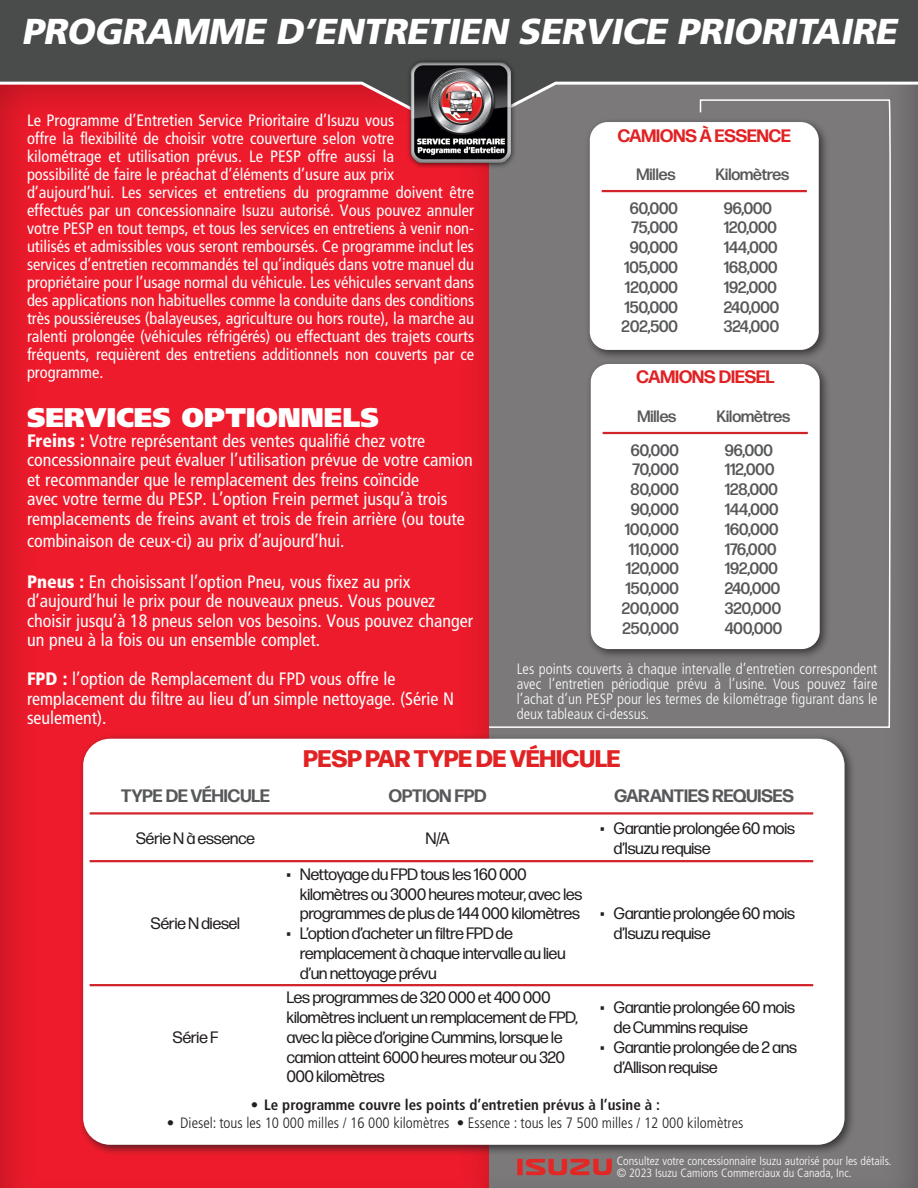
<style>
.page{position:relative;width:918px;height:1188px;background:#fff}
.page>*{position:absolute;margin:0;border:0;box-sizing:border-box;transform-origin:0 0}
.t1{font:italic 900 36px "Frutiger LT Std";color:#fff}
.t2{font:900 27px "Frutiger LT Std";color:#fff}
.t3{font:800 24px "Forma DJR Display";color:#e12225}
.t4{font:condensed 18px/19.5px "Frutiger LT Std";color:#fff}
.t5{font:700 18px "Forma DJR Display";color:#57585a}
.t6{font:700 18px "Forma DJR Display";color:#e12225}
.t7{font:condensed 16.5px/18px "Frutiger LT Std";color:#fff}
.t8{font:16.5px/19.8px "Forma DJR Display";color:#231f20}
.t9{font:500 16.5px "Forma DJR Display";color:#57585a}
.t10{font:300 condensed 15px/15px "Frutiger LT Std";color:#fff;text-align:justify}
.t11{font:300 condensed 15px "Frutiger LT Std";color:#231f20}
.t12{font:700 condensed 15px "Frutiger LT Std";color:#231f20}
.t13{font:300 condensed 12px/12px "Frutiger LT Std";color:#fff}
.s1{font-weight:900}
</style>
<div class="page">
<div style="left:0;top:0;width:918px;height:1188px;background:#231f20;opacity:.4"></div>
<div style="left:0;top:67px;width:490px;height:1121px;background:#231f20;opacity:.35"></div>
<div style="left:488px;top:138px;width:405px;height:591px;background:#7b7979"></div>
<div style="left:0;top:0;width:918px;height:80px;background:#4a4b4b"></div>
<svg style="left:0;top:80px;width:918px;height:58px;background:#b54e56"></svg>
<img style="left:405px;top:58px;width:113px;height:111px">
<svg style="left:517px;top:1159px;width:94px;height:16px;background:#b74847"></svg>
<div style="left:585px;top:117px;width:245px;height:244px;background:#231f20;opacity:.75"></div>
<div style="left:590px;top:122px;width:229px;height:228px;background:#fff;border-radius:18px"></div>
<hr style="left:602px;top:190px;width:205px;height:2px;background:#d1232a">
<div style="left:586px;top:359px;width:245px;height:302px;background:#231f20;opacity:.75"></div>
<div style="left:591px;top:364px;width:229px;height:285px;background:#fff;border-radius:18px"></div>
<hr style="left:603px;top:432px;width:205px;height:2px;background:#d1232a">
<div style="left:78px;top:734px;width:778px;height:422px;background:#231f20;opacity:.75"></div>
<div style="left:83px;top:739px;width:762px;height:406px;background:#fff;border-radius:27px"></div>
<hr style="left:90px;top:812px;width:723px;height:3px;background:#d1232a">
<hr style="left:90px;top:860px;width:723px;height:2px;background:#d1232a">
<hr style="left:90px;top:984px;width:723px;height:2px;background:#d1232a">
<p class="t1" style="left:21px;top:9px;width:884px">PROGRAMME D’ENTRETIEN SERVICE PRIORITAIRE</p>
<p class="t7" style="left:27px;top:112px;width:449px">Le Programme d’Entretien Service Prioritaire d’Isuzu vous<br>offre la flexibilité de choisir votre couverture selon votre<br>kilométrage et utilisation prévus. Le PESP offre aussi la<br>possibilité de faire le préachat d’éléments d’usure aux prix d’aujourd’hui. Les services et entretiens du programme doivent être effectués par un concessionnaire Isuzu autorisé. Vous pouvez annuler votre PESP en tout temps, et tous les services en entretiens à venir non&shy;utilisés et admissibles vous seront remboursés. Ce programme inclut les services d’entretien recommandés tel qu’indiqués dans votre manuel du propriétaire pour l’usage normal du véhicule. Les véhicules servant dans des applications non habituelles comme la conduite dans des conditions très poussiéreuses (balayeuses, agriculture ou hors route), la marche au ralenti prolongée (véhicules réfrigérés) ou effectuant des trajets courts fréquents, requièrent des entretiens additionnels non couverts par ce programme.</p>
<p class="t2" style="left:27px;top:401px;width:353px">SERVICES OPTIONNELS</p>
<p class="t4" style="left:27px;top:431px;width:447px"><span class="s1">Freins :</span> Votre représentant des ventes qualifié chez votre concessionnaire peut évaluer l’utilisation prévue de votre camion et recommander que le remplacement des freins coïncide<br>avec votre terme du PESP. L’option Frein permet jusqu’à trois remplacements de freins avant et trois de frein arrière (ou toute</p>
<p class="t4" style="left:27px;top:531px;width:319px">combinaison de ceux-ci) au prix d’aujourd’hui.</p>
<p class="t4" style="left:27px;top:572px;width:448px"><span class="s1">Pneus :</span> En choisissant l’option Pneu, vous fixez au prix d’aujourd’hui le prix pour de nouveaux pneus. Vous pouvez choisir jusqu’à 18 pneus selon vos besoins. Vous pouvez changer un pneu à la fois ou un ensemble complet.</p>
<p class="t4" style="left:27px;top:669px;width:429px"><span class="s1">FPD :</span> l’option de Remplacement du FPD vous offre le remplacement du filtre au lieu d’un simple nettoyage. (Série N seulement).</p>
<p class="t6" style="left:618px;top:124px;width:175px">CAMIONS À ESSENCE</p>
<p class="t9" style="left:637px;top:164px;width:40px">Milles</p>
<p class="t9" style="left:716px;top:164px;width:75px">Kilomètres</p>
<p class="t9" style="left:630px;top:198px;width:50px">60,000</p>
<p class="t9" style="left:632px;top:217px;width:48px">75,000</p>
<p class="t9" style="left:630px;top:237px;width:50px">90,000</p>
<p class="t9" style="left:624px;top:257px;width:55px">105,000</p>
<p class="t9" style="left:625px;top:277px;width:55px">120,000</p>
<p class="t9" style="left:624px;top:297px;width:55px">150,000</p>
<p class="t9" style="left:622px;top:316px;width:58px">202,500</p>
<p class="t9" style="left:724px;top:198px;width:50px">96,000</p>
<p class="t9" style="left:724px;top:217px;width:55px">120,000</p>
<p class="t9" style="left:724px;top:237px;width:55px">144,000</p>
<p class="t9" style="left:724px;top:257px;width:55px">168,000</p>
<p class="t9" style="left:724px;top:277px;width:55px">192,000</p>
<p class="t9" style="left:724px;top:297px;width:57px">240,000</p>
<p class="t9" style="left:724px;top:316px;width:57px">324,000</p>
<p class="t6" style="left:637px;top:366px;width:139px">CAMIONS DIESEL</p>
<p class="t9" style="left:638px;top:406px;width:40px">Milles</p>
<p class="t9" style="left:717px;top:406px;width:75px">Kilomètres</p>
<p class="t9" style="left:631px;top:440px;width:50px">60,000</p>
<p class="t9" style="left:633px;top:459px;width:48px">70,000</p>
<p class="t9" style="left:631px;top:479px;width:50px">80,000</p>
<p class="t9" style="left:631px;top:499px;width:50px">90,000</p>
<p class="t9" style="left:625px;top:519px;width:56px">100,000</p>
<p class="t9" style="left:629px;top:539px;width:52px">110,000</p>
<p class="t9" style="left:626px;top:558px;width:55px">120,000</p>
<p class="t9" style="left:625px;top:578px;width:55px">150,000</p>
<p class="t9" style="left:622px;top:598px;width:59px">200,000</p>
<p class="t9" style="left:623px;top:618px;width:58px">250,000</p>
<p class="t9" style="left:725px;top:440px;width:50px">96,000</p>
<p class="t9" style="left:725px;top:459px;width:51px">112,000</p>
<p class="t9" style="left:725px;top:479px;width:55px">128,000</p>
<p class="t9" style="left:725px;top:499px;width:55px">144,000</p>
<p class="t9" style="left:725px;top:519px;width:55px">160,000</p>
<p class="t9" style="left:725px;top:539px;width:53px">176,000</p>
<p class="t9" style="left:725px;top:558px;width:55px">192,000</p>
<p class="t9" style="left:725px;top:578px;width:57px">240,000</p>
<p class="t9" style="left:725px;top:598px;width:58px">320,000</p>
<p class="t9" style="left:725px;top:618px;width:59px">400,000</p>
<p class="t10" style="left:517px;top:662px;width:362px">Les points couverts à chaque intervalle d’entretien correspondent avec l’entretien périodique prévu à l’usine. Vous pouvez faire l’achat d’un PESP pour les termes de kilométrage figurant dans le deux tableaux ci-dessus.</p>
<p class="t3" style="left:303px;top:740px;width:319px">PESP PAR TYPE DE VÉHICULE</p>
<p class="t5" style="left:121px;top:784px;width:150px">TYPE DE VÉHICULE</p>
<p class="t5" style="left:389px;top:784px;width:99px">OPTION FPD</p>
<p class="t5" style="left:614px;top:784px;width:181px">GARANTIES REQUISES</p>
<p class="t8" style="left:136px;top:828px;width:120px">Série N à essence</p>
<p class="t8" style="left:426px;top:828px;width:25px">N/A</p>
<p class="t8" style="left:614px;top:818px;width:183px;text-indent:-14px">• Garantie prolongée 60 mois d’Isuzu requise</p>
<p class="t8" style="left:151px;top:913px;width:90px">Série N diesel</p>
<p class="t8" style="left:300px;top:864px;width:283px;text-indent:-14px">• Nettoyage du FPD tous les 160 000 kilomètres ou 3000 heures moteur, avec les programmes de plus de 144 000 kilomètres</p>
<p class="t8" style="left:300px;top:923px;width:267px;text-indent:-14px">• L’option d’acheter un filtre FPD de remplacement à chaque intervalle au lieu d’un nettoyage prévu</p>
<p class="t8" style="left:614px;top:903px;width:183px;text-indent:-14px">• Garantie prolongée 60 mois d’Isuzu requise</p>
<p class="t8" style="left:287px;top:987px;width:293px">Les programmes de 320 000 et 400 000 kilomètres incluent un remplacement de FPD, avec la pièce d’origine Cummins, lorsque le camion atteint 6000 heures moteur ou 320<br>000 kilomètres</p>
<p class="t8" style="left:614px;top:997px;width:183px;text-indent:-14px">• Garantie prolongée 60 mois de Cummins requise</p>
<p class="t8" style="left:173px;top:1027px;width:47px">Série F</p>
<p class="t8" style="left:614px;top:1037px;width:185px;text-indent:-14px">• Garantie prolongée de 2 ans d’Allison requise</p>
<p class="t12" style="left:251px;top:1096px;width:411px">• Le programme couvre les points d’entretien prévus à l’usine à :</p>
<p class="t11" style="left:167px;top:1114px;width:578px">• Diesel: tous les 10 000 milles / 16 000 kilomètres • Essence : tous les 7 500 milles / 12 000 kilomètres</p>
<p class="t13" style="left:617px;top:1155px;width:276px">Consultez votre concessionnaire Isuzu autorisé pour les détails. © 2023 Isuzu Camions Commerciaux du Canada, Inc.</p>
</div>
